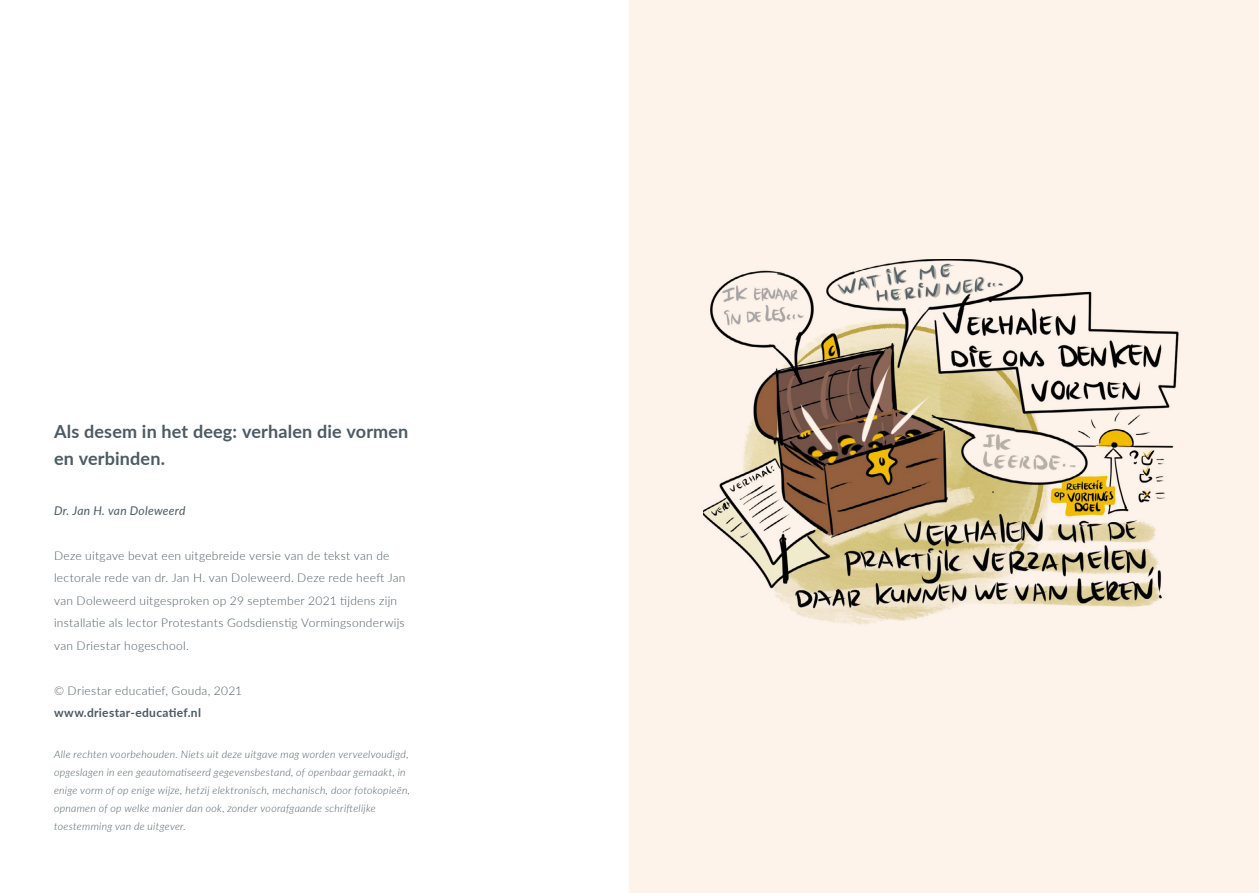
<style>
.page{position:relative;width:1259px;height:893px;background:#fff}
.page>*{position:absolute;margin:0;border:0;box-sizing:border-box;transform-origin:0 0}
.t1{font:700 18px/27px "Lato";letter-spacing:.01em;color:#4c5a62}
.t2{font:300 12px/22.5px "Lato";letter-spacing:.025em;color:#4c5a62}
.t3{font:700 12px "Lato";letter-spacing:.025em;color:#4c5a62}
.t4{font:italic 12px "Lato";letter-spacing:.025em;color:#4c5a62}
.t5{font:italic 300 10.5px/18px "Lato";letter-spacing:.03em;color:#4c5a62}
</style>
<div class="page">
<div style="left:629px;top:0;width:630px;height:893px;background:#fdf3ea"></div>
<img style="left:703px;top:259px;width:476px;height:366px">
<h1 class="t1" style="left:54px;top:417px;width:356px">Als desem in het deeg: verhalen die vormen en verbinden.</h1>
<p class="t4" style="left:54px;top:502px;width:133px">Dr. Jan H. van Doleweerd</p>
<p class="t2" style="left:54px;top:544px;width:353px">Deze uitgave bevat een uitgebreide versie van de tekst van de lectorale rede van dr. Jan H. van Doleweerd. Deze rede heeft Jan van Doleweerd uitgesproken op 29 september 2021 tijdens zijn installatie als lector Protestants Godsdienstig Vormingsonderwijs van Driestar hogeschool.</p>
<p class="t2" style="left:54px;top:679px;width:190px">© Driestar educatief, Gouda, 2021</p>
<p class="t3" style="left:54px;top:704px;width:148px">www.driestar-educatief.nl</p>
<p class="t5" style="left:54px;top:745px;width:357px">Alle rechten voorbehouden. Niets uit deze uitgave mag worden verveelvoudigd, opgeslagen in een geautomatiseerd gegevensbestand, of openbaar gemaakt, in enige vorm of op enige wijze, hetzij elektronisch, mechanisch, door fotokopieën, opnamen of op welke manier dan ook, zonder voorafgaande schriftelijke toestemming van de uitgever.</p>
</div>
